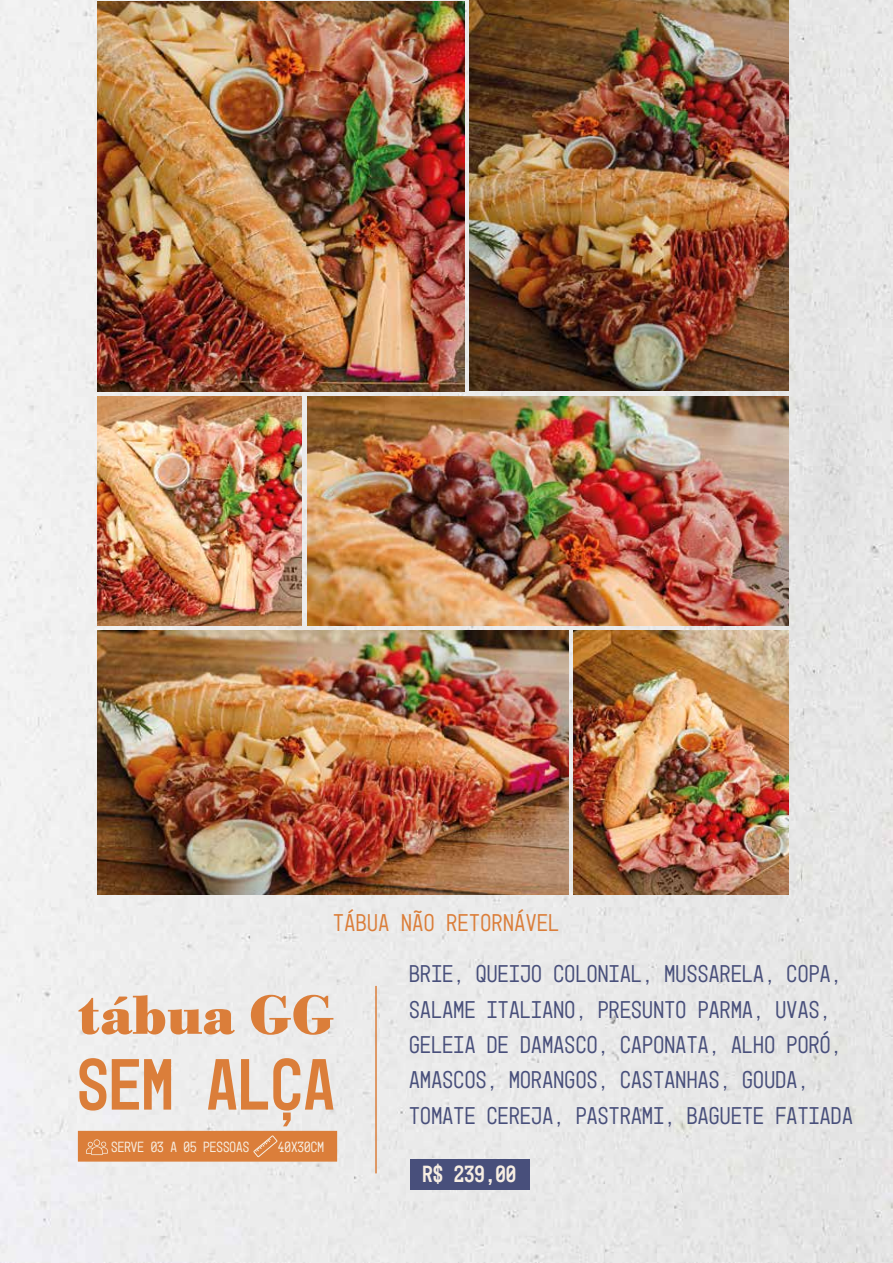
<style>
.page{position:relative;width:893px;height:1263px;background:#fff}
.page>*{position:absolute;margin:0;border:0;box-sizing:border-box;transform-origin:0 0}
.t1{font:73.5px "Mono 45 Headline";color:#db7e3a}
.t2{font:700 57px "Bodoni URW";color:#db7e3a}
.t3{font:300 24.6px/35.2px "Mono 45 Headline";letter-spacing:.01em;color:#484f7b}
.t4{font:300 24.6px "Mono 45 Headline";letter-spacing:.02em;color:#db7e3a}
.t5{font:23.7px "Mono 45 Headline";color:#f7eee2}
.t6{font:300 15px "Mono 45 Headline";color:#f7eee2}
</style>
<div class="page">
<img style="left:0;top:0;width:893px;height:1263px">
<div style="left:78px;top:1131px;width:259px;height:30px;background:#db7e3a"></div>
<svg style="left:86px;top:1139px;width:22px;height:16px"></svg>
<svg style="left:253px;top:1135px;width:25px;height:22px"></svg>
<div style="left:410px;top:1159px;width:120px;height:31px;background:#484f7b"></div>
<hr style="left:375px;top:986px;width:2px;height:187px;background:#db7e3a">
<img style="left:97px;top:1px;width:368px;height:391px">
<img style="left:470px;top:0;width:318px;height:390px">
<img style="left:307px;top:397px;width:481px;height:228px">
<img style="left:97px;top:630px;width:471px;height:264px">
<img style="left:97px;top:397px;width:204px;height:228px">
<img style="left:573px;top:630px;width:215px;height:264px">
<p class="t4" style="left:333px;top:908px;width:228px">TÁBUA NÃO RETORNÁVEL</p>
<h2 class="t2" style="left:78px;top:981px;width:257px">tábua GG</h2>
<h1 class="t1" style="left:77px;top:1041px;width:260px">SEM alça</h1>
<p class="t6" style="left:111px;top:1138px;width:140px">SERVE 03 A 05 PESSOAS</p>
<p class="t6" style="left:278px;top:1138px;width:48px">40X30CM</p>
<p class="t3" style="left:409px;top:956px;width:445px">BRIE, QUEIJO COLONIAL, MUSSARELA, COPA, SALAME ITALIANO, PRESUNTO PARMA, UVAS, GELEIA DE DAMASCO, CAPONATA, ALHO PORÓ, AMASCOS, MORANGOS, CASTANHAS, GOUDA, TOMATE CEREJA, PASTRAMI, BAGUETE FATIADA</p>
<p class="t5" style="left:422px;top:1159px;width:95px">R$ 239,00</p>
</div>
